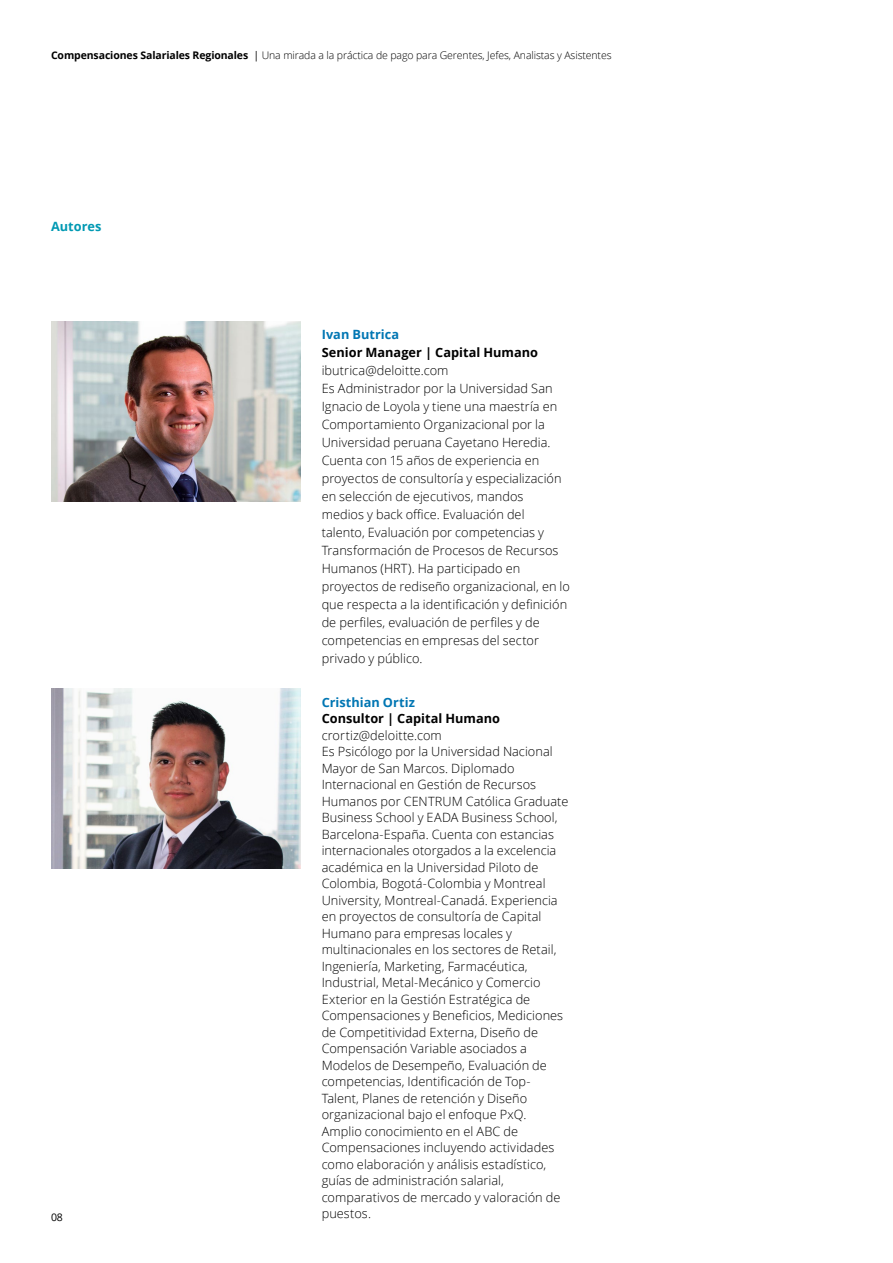
<style>
.page{position:relative;width:893px;height:1263px;background:#fff}
.page>*{position:absolute;margin:0;border:0;box-sizing:border-box;transform-origin:0 0}
.t1{font:300 12.75px/16.5px "Open Sans";letter-spacing:.005em;color:#000}
.t2{font:700 12.75px "Open Sans";color:#000}
.t3{font:700 12.75px "Open Sans";color:#0076b3}
.t4{font:700 12.75px "Open Sans";color:#0099b3}
.t5{font:300 10.5px "Open Sans";letter-spacing:-.01em;color:#000}
.t6{font:10.5px "Open Sans";color:#000}
.s1{font-weight:700}
.s2{font-weight:400}
</style>
<div class="page">
<img style="left:51px;top:689px;width:249px;height:180px">
<img style="left:51px;top:321px;width:249px;height:180px">
<p class="t5" style="left:51px;top:48px;width:562px"><span class="s1">Compensaciones Salariales Regionales</span> <span class="s2">|</span> Una mirada a la práctica de pago para Gerentes, Jefes, Analistas y Asistentes</p>
<p class="t4" style="left:51px;top:217px;width:52px">Autores</p>
<p class="t6" style="left:51px;top:1210px;width:13px">08</p>
<p class="t3" style="left:322px;top:325px;width:79px">Ivan Butrica</p>
<p class="t2" style="left:322px;top:343px;width:218px">Senior Manager | Capital Humano</p>
<p class="t1" style="left:322px;top:361px;width:250px;line-height:18px">ibutrica@deloitte.com<br>Es Administrador por la Universidad San Ignacio de Loyola y tiene una maestría en Comportamiento Organizacional por la Universidad peruana Cayetano Heredia.<br>Cuenta con 15 años de experiencia en proyectos de consultoría y especialización en selección de ejecutivos, mandos<br>medios y back office. Evaluación del talento, Evaluación por competencias y Transformación de Procesos de Recursos Humanos (HRT). Ha participado en proyectos de rediseño organizacional, en lo que respecta a la identificación y definición de perfiles, evaluación de perfiles y de competencias en empresas del sector privado y público.</p>
<p class="t3" style="left:322px;top:693px;width:95px">Cristhian Ortiz</p>
<p class="t2" style="left:322px;top:710px;width:180px">Consultor | Capital Humano</p>
<p class="t1" style="left:322px;top:727px;width:248px">crortiz@deloitte.com<br>Es Psicólogo por la Universidad Nacional Mayor de San Marcos. Diplomado Internacional en Gestión de Recursos Humanos por CENTRUM Católica Graduate Business School y EADA Business School, Barcelona-España. Cuenta con estancias internacionales otorgados a la excelencia académica en la Universidad Piloto de Colombia, Bogotá-Colombia y Montreal University, Montreal-Canadá. Experiencia en proyectos de consultoría de Capital Humano para empresas locales y multinacionales en los sectores de Retail, Ingeniería, Marketing, Farmacéutica, Industrial, Metal-Mecánico y Comercio Exterior en la Gestión Estratégica de Compensaciones y Beneficios, Mediciones de Competitividad Externa, Diseño de Compensación Variable asociados a Modelos de Desempeño, Evaluación de competencias, Identificación de Top-Talent, Planes de retención y Diseño organizacional bajo el enfoque PxQ.<br>Amplio conocimiento en el ABC de Compensaciones incluyendo actividades como elaboración y análisis estadístico, guías de administración salarial, comparativos de mercado y valoración de puestos.</p>
</div>
